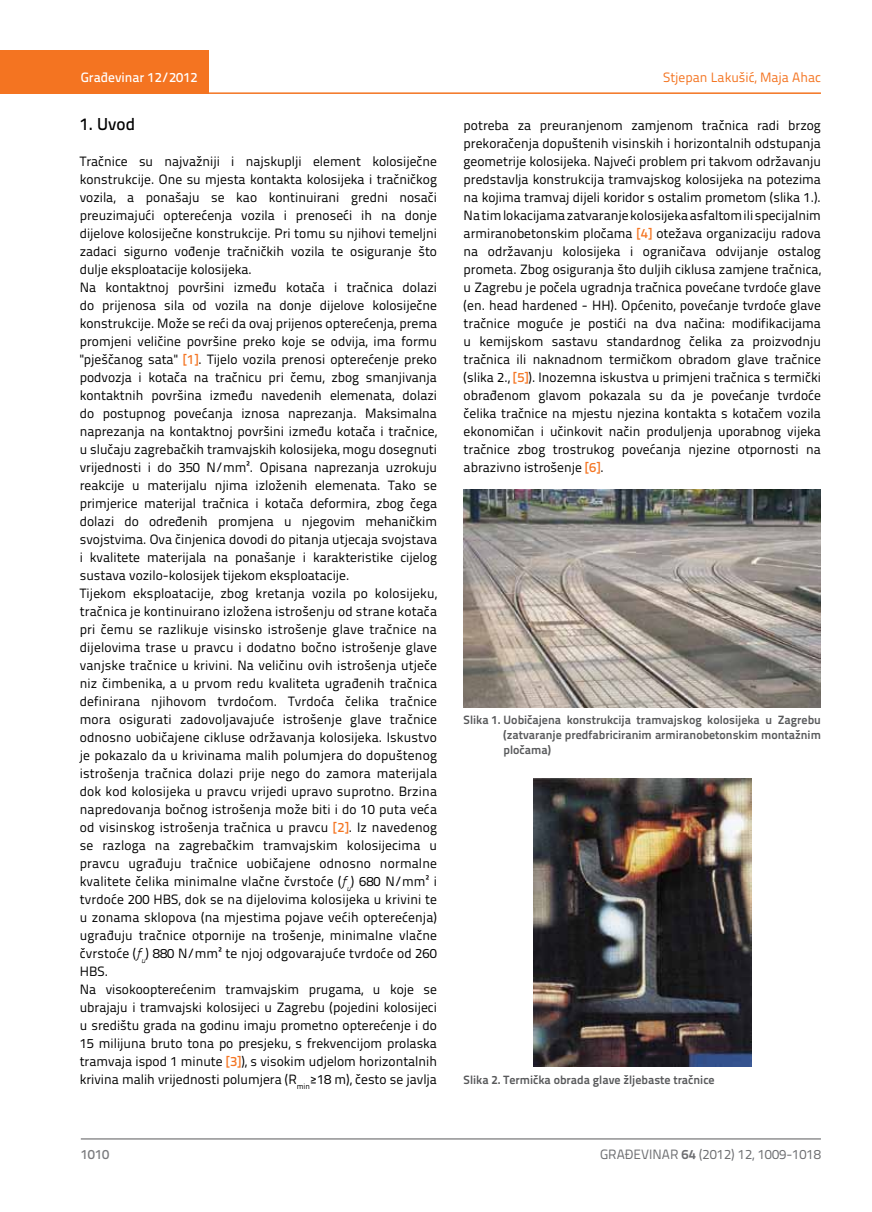
<style>
.page{position:relative;width:872px;height:1212px;background:#fff}
.page>*{position:absolute;margin:0;border:0;box-sizing:border-box;transform-origin:0 0}
.t1{font:500 17.25px "Titillium Text 22 L";color:#000}
.t2{font:13.5px/18px "Titillium Text 22 L";color:#000}
.t3{font:13.5px "Titillium Text 22 L";color:#6d6e71}
.t4{font:13.5px "Titillium Text 22 L";color:#f47421}
.t5{font:500 13.5px "Titillium Text 22 L";color:#fff}
.t6{font:500 13.5px "Titillium Text 22 L";color:#797a7d}
.t7{font:700 12px/15px "Titillium Text 22 L";color:#58595b;text-align:justify}
.s1{font-weight:500;color:#f47421}
.s2{font-family:"Panefresco 250 wt";font-style:italic}
.s3{font-weight:700}
</style>
<div class="page">
<div style="left:0;top:50px;width:208px;height:44px;background:#f47421"></div>
<hr style="left:0;top:92px;width:821px;height:2px;background:#f47421">
<hr style="left:81px;top:1139px;width:740px;height:1px;background:#58595b">
<img style="left:463px;top:490px;width:358px;height:218px">
<img style="left:533px;top:779px;width:218px;height:288px">
<p class="t5" style="left:81px;top:67px;width:118px">Građevinar 12/2012</p>
<p class="t1" style="left:80px;top:110px;width:57px">1. Uvod</p>
<p class="t2" style="left:80px;top:151px;width:359px">Tračnice su najvažniji i najskuplji element kolosiječne konstrukcije. One su mjesta kontakta kolosijeka i tračničkog vozila, a ponašaju se kao kontinuirani gredni nosači preuzimajući opterećenja vozila i prenoseći ih na donje dijelove kolosiječne konstrukcije. Pri tomu su njihovi temeljni zadaci sigurno vođenje tračničkih vozila te osiguranje što dulje eksploatacije kolosijeka.<br>Na kontaktnoj površini između kotača i tračnica dolazi do prijenosa sila od vozila na donje dijelove kolosiječne konstrukcije. Može se reći da ovaj prijenos opterećenja, prema promjeni veličine površine preko koje se odvija, ima formu "pješčanog sata" <span class="s1">[1]</span>. Tijelo vozila prenosi opterećenje preko podvozja i kotača na tračnicu pri čemu, zbog smanjivanja kontaktnih površina između navedenih elemenata, dolazi do postupnog povećanja iznosa naprezanja. Maksimalna naprezanja na kontaktnoj površini između kotača i tračnice, u slučaju zagrebačkih tramvajskih kolosijeka, mogu dosegnuti vrijednosti i do 350 N/mm². Opisana naprezanja uzrokuju reakcije u materijalu njima izloženih elemenata. Tako se primjerice materijal tračnica i kotača deformira, zbog čega dolazi do određenih promjena u njegovim mehaničkim svojstvima. Ova činjenica dovodi do pitanja utjecaja svojstava i kvalitete materijala na ponašanje i karakteristike cijelog sustava vozilo-kolosijek tijekom eksploatacije.<br>Tijekom eksploatacije, zbog kretanja vozila po kolosijeku, tračnica je kontinuirano izložena istrošenju od strane kotača pri čemu se razlikuje visinsko istrošenje glave tračnice na dijelovima trase u pravcu i dodatno bočno istrošenje glave vanjske tračnice u krivini. Na veličinu ovih istrošenja utječe niz čimbenika, a u prvom redu kvaliteta ugrađenih tračnica definirana njihovom tvrdoćom. Tvrdoća čelika tračnice mora osigurati zadovoljavajuće istrošenje glave tračnice odnosno uobičajene cikluse održavanja kolosijeka. Iskustvo je pokazalo da u krivinama malih polumjera do dopuštenog istrošenja tračnica dolazi prije nego do zamora materijala dok kod kolosijeka u pravcu vrijedi upravo suprotno. Brzina napredovanja bočnog istrošenja može biti i do 10 puta veća od visinskog istrošenja tračnica u pravcu <span class="s1">[2]</span>. Iz navedenog se razloga na zagrebačkim tramvajskim kolosijecima u pravcu ugrađuju tračnice uobičajene odnosno normalne kvalitete čelika minimalne vlačne čvrstoće (<span class="s2">f</span><sub>u</sub>) 680 N/mm² i tvrdoće 200 HBS, dok se na dijelovima kolosijeka u krivini te u zonama sklopova (na mjestima pojave većih opterećenja) ugrađuju tračnice otpornije na trošenje, minimalne vlačne čvrstoće (<span class="s2">f</span><sub>u</sub>) 880 N/mm² te njoj odgovarajuće tvrdoće od 260<br>HBS.<br>Na visokoopterećenim tramvajskim prugama, u koje se ubrajaju i tramvajski kolosijeci u Zagrebu (pojedini kolosijeci u središtu grada na godinu imaju prometno opterećenje i do 15 milijuna bruto tona po presjeku, s frekvencijom prolaska tramvaja ispod 1 minute <span class="s1">[3]</span>), s visokim udjelom horizontalnih krivina malih vrijednosti polumjera (R<sub>min</sub>≥18 m), često se javlja</p>
<p class="t4" style="left:663px;top:68px;width:159px">Stjepan Lakušić, Maja Ahac</p>
<p class="t2" style="left:463px;top:115px;width:359px;text-align:justify">potreba za preuranjenom zamjenom tračnica radi brzog prekoračenja dopuštenih visinskih i horizontalnih odstupanja geometrije kolosijeka. Najveći problem pri takvom održavanju predstavlja konstrukcija tramvajskog kolosijeka na potezima na kojima tramvaj dijeli koridor s ostalim prometom (slika 1.).<br>Na tim lokacijama zatvaranje kolosijeka asfaltom ili specijalnim armiranobetonskim pločama <span class="s1">[4]</span> otežava organizaciju radova na održavanju kolosijeka i ograničava odvijanje ostalog prometa. Zbog osiguranja što duljih ciklusa zamjene tračnica, u Zagrebu je počela ugradnja tračnica povećane tvrdoće glave (en. head hardened - HH). Općenito, povećanje tvrdoće glave tračnice moguće je postići na dva načina: modifikacijama u kemijskom sastavu standardnog čelika za proizvodnju tračnica ili naknadnom termičkom obradom glave tračnice (slika 2., <span class="s1">[5]</span>). Inozemna iskustva u primjeni tračnica s termički obrađenom glavom pokazala su da je povećanje tvrdoće čelika tračnice na mjestu njezina kontakta s kotačem vozila ekonomičan i učinkovit način produljenja uporabnog vijeka tračnice zbog trostrukog povećanja njezine otpornosti na abrazivno istrošenje <span class="s1">[6]</span>.</p>
<p class="t7" style="left:503px;top:712px;width:319px;text-indent:-40px">Slika 1. Uobičajena konstrukcija tramvajskog kolosijeka u Zagrebu (zatvaranje predfabriciranim armiranobetonskim montažnim pločama)</p>
<p class="t7" style="left:463px;top:1072px;width:252px">Slika 2. Termička obrada glave žljebaste tračnice</p>
<p class="t6" style="left:81px;top:1144px;width:30px">1010</p>
<p class="t3" style="left:600px;top:1144px;width:222px">GRAĐEVINAR <span class="s3">64</span> (2012) 12, 1009-1018</p>
</div>
